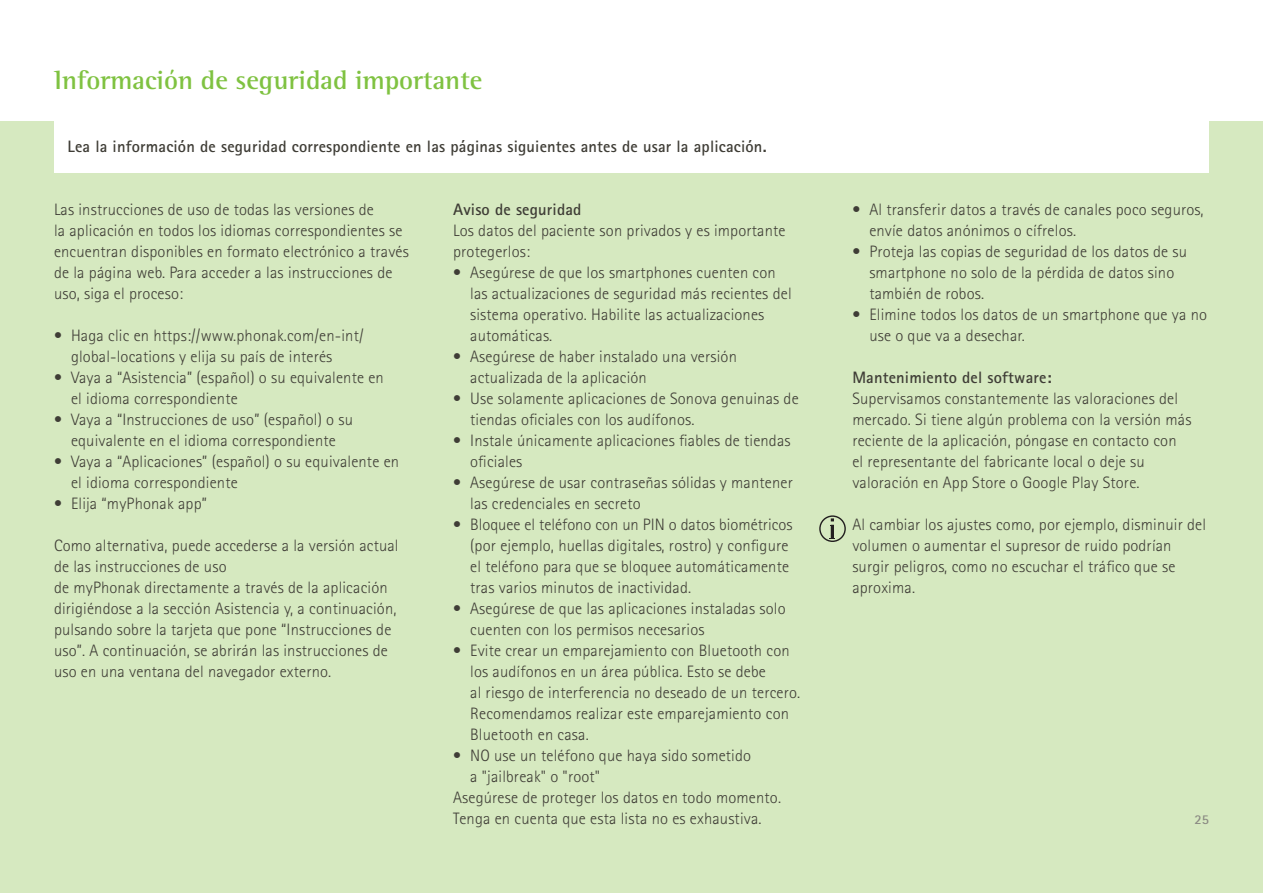
<style>
.page{position:relative;width:1263px;height:893px;background:#fff}
.page>*{position:absolute;margin:0;border:0;box-sizing:border-box;transform-origin:0 0}
.t1{font:700 27px "Rotis Semi Serif Pro";color:#7fc241}
.t2{font:300 16.5px/21px "Rotis Sans Serif Pro";letter-spacing:.01em;color:#3f3d36}
.t3{font:700 16.5px "Rotis Sans Serif Pro";letter-spacing:.01em;color:#3f3d36}
.t4{font:700 13.5px "Rotis Sans Serif Pro";color:#8b8b83}
</style>
<div class="page">
<div style="left:0;top:122px;width:1263px;height:771px;background:#d6e9c0"></div>
<div style="left:54px;top:122px;width:1155px;height:51px;background:#fff"></div>
<svg style="left:819px;top:515px;width:27px;height:27px"></svg>
<h1 class="t1" style="left:54px;top:63px;width:430px">Información de seguridad importante</h1>
<p class="t3" style="left:68px;top:136px;width:701px">Lea la información de seguridad correspondiente en las páginas siguientes antes de usar la aplicación.</p>
<p class="t2" style="left:54px;top:199px;width:356px">Las instrucciones de uso de todas las versiones de<br>la aplicación en todos los idiomas correspondientes se encuentran disponibles en formato electrónico a través de la página web. Para acceder a las instrucciones de uso, siga el proceso:</p>
<p class="t2" style="left:71px;top:325px;width:294px;text-indent:-17px">• Haga clic en https://www.phonak.com/en-int/ global-locations y elija su país de interés</p>
<p class="t2" style="left:71px;top:367px;width:314px;text-indent:-17px">• Vaya a “Asistencia” (español) o su equivalente en el idioma correspondiente</p>
<p class="t2" style="left:54px;top:409px;width:301px;text-align:center">• Vaya a “Instrucciones de uso” (español) o su equivalente en el idioma correspondiente</p>
<p class="t2" style="left:71px;top:451px;width:330px;text-indent:-17px">• Vaya a “Aplicaciones” (español) o su equivalente en el idioma correspondiente</p>
<p class="t2" style="left:54px;top:493px;width:155px">• Elija “myPhonak app”</p>
<p class="t2" style="left:54px;top:535px;width:346px">Como alternativa, puede accederse a la versión actual de las instrucciones de uso<br>de myPhonak directamente a través de la aplicación dirigiéndose a la sección Asistencia y, a continuación, pulsando sobre la tarjeta que pone “Instrucciones de uso”. A continuación, se abrirán las instrucciones de uso en una ventana del navegador externo.</p>
<p class="t3" style="left:453px;top:199px;width:130px">Aviso de seguridad</p>
<p class="t2" style="left:453px;top:220px;width:334px">Los datos del paciente son privados y es importante protegerlos:</p>
<p class="t2" style="left:470px;top:262px;width:323px;text-indent:-17px">• Asegúrese de que los smartphones cuenten con las actualizaciones de seguridad más recientes del sistema operativo. Habilite las actualizaciones automáticas.</p>
<p class="t2" style="left:470px;top:346px;width:268px;text-indent:-17px">• Asegúrese de haber instalado una versión actualizada de la aplicación</p>
<p class="t2" style="left:470px;top:388px;width:330px;text-indent:-17px">• Use solamente aplicaciones de Sonova genuinas de tiendas oficiales con los audífonos.</p>
<p class="t2" style="left:470px;top:430px;width:322px;text-indent:-17px">• Instale únicamente aplicaciones fiables de tiendas oficiales</p>
<p class="t2" style="left:470px;top:472px;width:324px;text-indent:-17px">• Asegúrese de usar contraseñas sólidas y mantener las credenciales en secreto</p>
<p class="t2" style="left:470px;top:514px;width:324px;text-indent:-17px">• Bloquee el teléfono con un PIN o datos biométricos (por ejemplo, huellas digitales, rostro) y configure el teléfono para que se bloquee automáticamente tras varios minutos de inactividad.</p>
<p class="t2" style="left:470px;top:598px;width:317px;text-indent:-17px">• Asegúrese de que las aplicaciones instaladas solo cuenten con los permisos necesarios</p>
<p class="t2" style="left:470px;top:640px;width:332px;text-indent:-17px">• Evite crear un emparejamiento con Bluetooth con los audífonos en un área pública. Esto se debe<br>al riesgo de interferencia no deseado de un tercero.<br>Recomendamos realizar este emparejamiento con Bluetooth en casa.</p>
<p class="t2" style="left:453px;top:745px;width:299px">• NO use un teléfono que haya sido sometido</p>
<p class="t2" style="left:470px;top:766px;width:131px">a "jailbreak" o "root"</p>
<p class="t2" style="left:453px;top:787px;width:329px">Asegúrese de proteger los datos en todo momento.</p>
<p class="t2" style="left:453px;top:808px;width:310px">Tenga en cuenta que esta lista no es exhaustiva.</p>
<p class="t2" style="left:869px;top:199px;width:336px;text-indent:-17px">• Al transferir datos a través de canales poco seguros, envíe datos anónimos o cífrelos.</p>
<p class="t2" style="left:869px;top:241px;width:319px;text-indent:-17px">• Proteja las copias de seguridad de los datos de su smartphone no solo de la pérdida de datos sino también de robos.</p>
<p class="t2" style="left:869px;top:304px;width:339px;text-indent:-17px">• Elimine todos los datos de un smartphone que ya no use o que va a desechar.</p>
<p class="t3" style="left:852px;top:367px;width:201px">Mantenimiento del software:</p>
<p class="t2" style="left:852px;top:388px;width:341px">Supervisamos constantemente las valoraciones del mercado. Si tiene algún problema con la versión más reciente de la aplicación, póngase en contacto con el representante del fabricante local o deje su valoración en App Store o Google Play Store.</p>
<p class="t2" style="left:852px;top:514px;width:355px">Al cambiar los ajustes como, por ejemplo, disminuir del volumen o aumentar el supresor de ruido podrían surgir peligros, como no escuchar el tráfico que se aproxima.</p>
<p class="t4" style="left:1194px;top:811px;width:16px">25</p>
</div>
